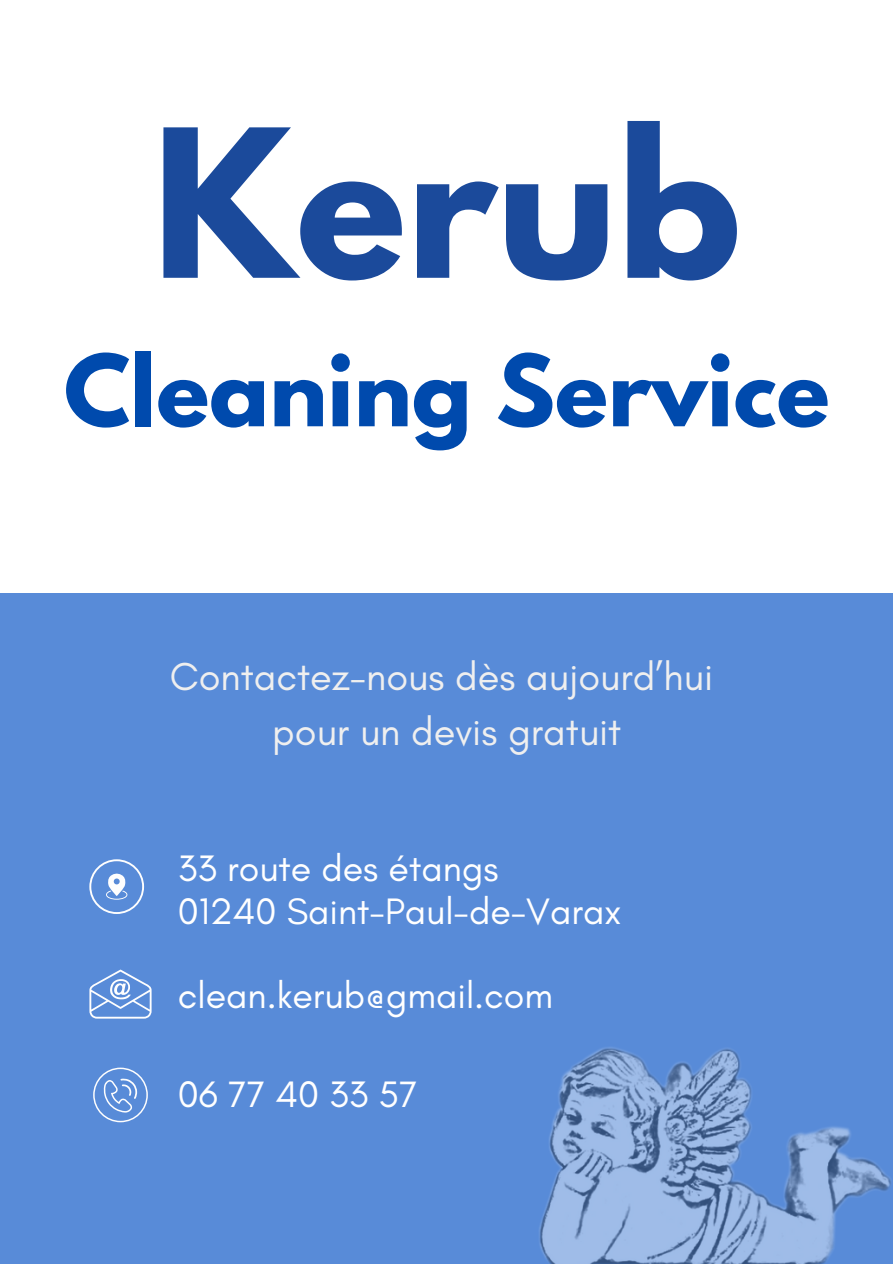
<style>
.page{position:relative;width:894px;height:1264px;background:#fff}
.page>*{position:absolute;margin:0;border:0;box-sizing:border-box;transform-origin:0 0}
.t1{font:700 182.25px "League Spartan";color:#1b4a9b}
.t2{font:700 87.75px "League Spartan";color:#004aad}
.t3{font:39.75px "Glacial Indifference";color:#efefef}
.t4{font:37.5px "Glacial Indifference";color:#fff}
</style>
<div class="page">
<div style="left:0;top:593px;width:892px;height:670px;background:#588bd8"></div>
<img style="left:539px;top:1045px;width:354px;height:218px">
<svg style="left:93px;top:1067px;width:55px;height:55px"></svg>
<svg style="left:89px;top:969px;width:62px;height:49px"></svg>
<svg style="left:89px;top:859px;width:55px;height:55px"></svg>
<p class="t1" style="left:152px;top:114px;width:590px">Kerub</p>
<p class="t2" style="left:64px;top:347px;width:766px">Cleaning Service</p>
<p class="t3" style="left:170px;top:651px;width:544px">Contactez-nous dès aujourd’hui</p>
<p class="t3" style="left:272px;top:707px;width:350px">pour un devis gratuit</p>
<p class="t4" style="left:178px;top:845px;width:322px">33 route des étangs</p>
<p class="t4" style="left:178px;top:888px;width:445px">01240 Saint-Paul-de-Varax</p>
<h2 class="t4" style="left:178px;top:972px;width:376px">clean.kerub@gmail.com</h2>
<h1 class="t4" style="left:178px;top:1071px;width:241px">06 77 40 33 57</h1>
</div>
